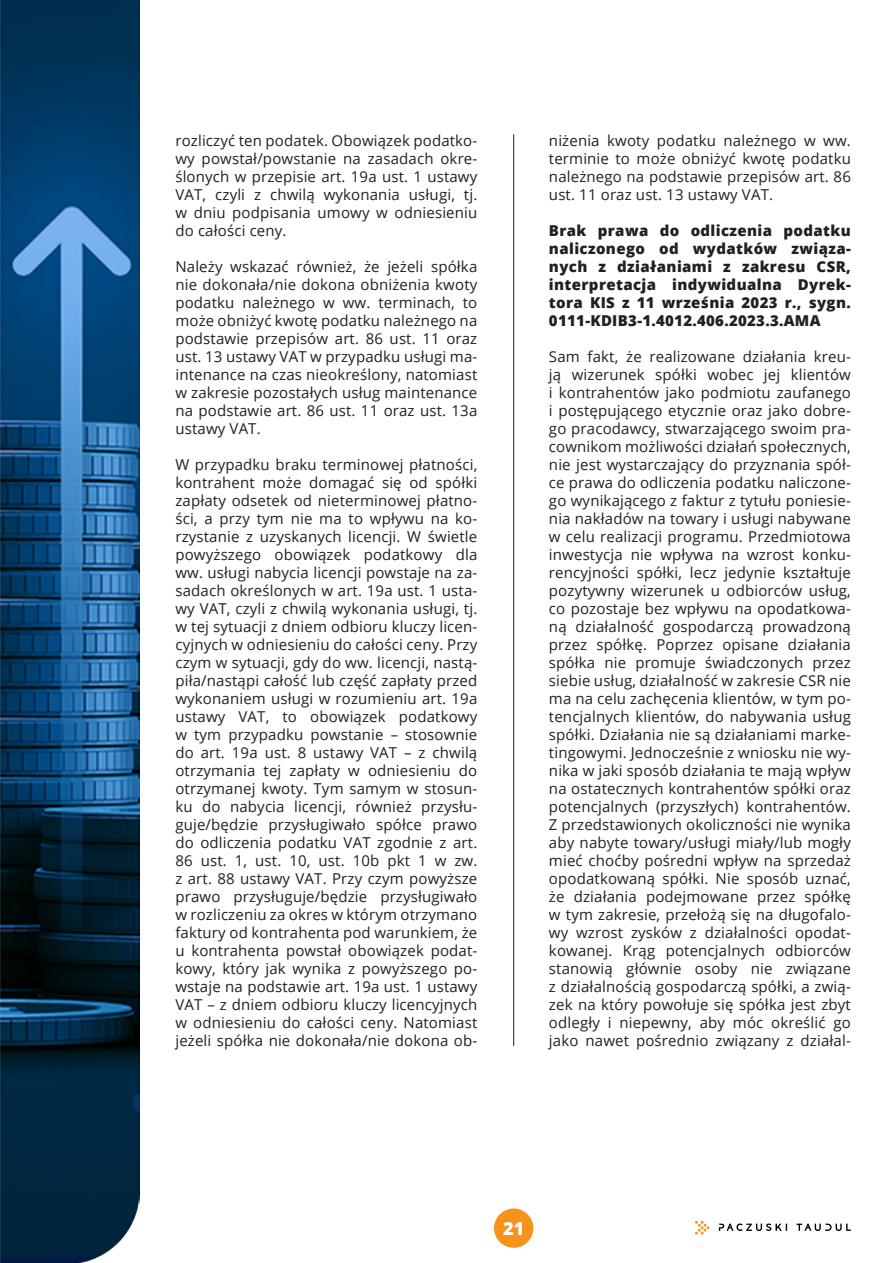
<style>
.page{position:relative;width:893px;height:1263px;background:#fff}
.page>*{position:absolute;margin:0;border:0;box-sizing:border-box;transform-origin:0 0}
.t1{font:800 18px "Open Sans";color:#fff}
.t2{font:15px/18px "Open Sans";letter-spacing:.01em;color:#231f20;text-align:justify}
.t3{font:800 15px/18px "Open Sans";letter-spacing:.025em;color:#231f20;text-align:justify}
</style>
<div class="page">
<div style="left:494px;top:1208px;width:39px;height:40px;background:#f7931d;border-radius:50%"></div>
<hr style="left:513px;top:134px;width:1px;height:912px;background:#231f20">
<img style="left:0;top:0;width:139px;height:1263px">
<svg style="left:719px;top:1223px;width:132px;height:8px"></svg>
<svg style="left:695px;top:1221px;width:14px;height:13px"></svg>
<p class="t2" style="left:175px;top:131px;width:303px">rozliczyć ten podatek. Obowiązek podatko&shy;wy powstał/powstanie na zasadach okre&shy;ślonych w przepisie art. 19a ust. 1 ustawy VAT, czyli z chwilą wykonania usługi, tj. w dniu podpisania umowy w odniesieniu do całości ceny.</p>
<p class="t2" style="left:175px;top:257px;width:303px">Należy wskazać również, że jeżeli spółka nie dokonała/nie dokona obniżenia kwoty podatku należnego w ww. terminach, to może obniżyć kwotę podatku należnego na podstawie przepisów art. 86 ust. 11 oraz ust. 13 ustawy VAT w przypadku usługi ma&shy;intenance na czas nieokreślony, natomiast w zakresie pozostałych usług maintenance na podstawie art. 86 ust. 11 oraz ust. 13a ustawy VAT.</p>
<p class="t2" style="left:175px;top:455px;width:303px">W przypadku braku terminowej płatności, kontrahent może domagać się od spółki zapłaty odsetek od nieterminowej płatno&shy;ści, a przy tym nie ma to wpływu na ko&shy;rzystanie z uzyskanych licencji. W świetle powyższego obowiązek podatkowy dla ww. usługi nabycia licencji powstaje na za&shy;sadach określonych w art. 19a ust. 1 usta&shy;wy VAT, czyli z chwilą wykonania usługi, tj. w tej sytuacji z dniem odbioru kluczy licen&shy;cyjnych w odniesieniu do całości ceny. Przy czym w sytuacji, gdy do ww. licencji, nastą&shy;piła/nastąpi całość lub część zapłaty przed wykonaniem usługi w rozumieniu art. 19a ustawy VAT, to obowiązek podatkowy w tym przypadku powstanie – stosownie do art. 19a ust. 8 ustawy VAT – z chwilą otrzymania tej zapłaty w odniesieniu do otrzymanej kwoty. Tym samym w stosun&shy;ku do nabycia licencji, również przysłu&shy;guje/będzie przysługiwało spółce prawo do odliczenia podatku VAT zgodnie z art.<br>86 ust. 1, ust. 10, ust. 10b pkt 1 w zw. z art. 88 ustawy VAT. Przy czym powyższe prawo przysługuje/będzie przysługiwało w rozliczeniu za okres w którym otrzymano faktury od kontrahenta pod warunkiem, że u kontrahenta powstał obowiązek podat&shy;kowy, który jak wynika z powyższego po&shy;wstaje na podstawie art. 19a ust. 1 ustawy VAT – z dniem odbioru kluczy licencyjnych w odniesieniu do całości ceny. Natomiast jeżeli spółka nie dokonała/nie dokona ob-</p>
<p class="t2" style="left:549px;top:131px;width:303px">niżenia kwoty podatku należnego w ww. terminie to może obniżyć kwotę podatku należnego na podstawie przepisów art. 86 ust. 11 oraz ust. 13 ustawy VAT.</p>
<p class="t3" style="left:549px;top:221px;width:303px">Brak prawa do odliczenia podatku naliczonego od wydatków związa&shy;nych z działaniami z zakresu CSR, interpretacja indywidualna Dyrek&shy;tora KIS z 11 września 2023 r., sygn.<br>0111-KDIB3-1.4012.406.2023.3.AMA</p>
<p class="t2" style="left:549px;top:347px;width:303px">Sam fakt, że realizowane działania kreu&shy;ją wizerunek spółki wobec jej klientów i kontrahentów jako podmiotu zaufanego i postępującego etycznie oraz jako dobre&shy;go pracodawcy, stwarzającego swoim pra&shy;cownikom możliwości działań społecznych, nie jest wystarczający do przyznania spół&shy;ce prawa do odliczenia podatku naliczone&shy;go wynikającego z faktur z tytułu poniesie&shy;nia nakładów na towary i usługi nabywane w celu realizacji programu. Przedmiotowa inwestycja nie wpływa na wzrost konku&shy;rencyjności spółki, lecz jedynie kształtuje pozytywny wizerunek u odbiorców usług, co pozostaje bez wpływu na opodatkowa&shy;ną działalność gospodarczą prowadzoną przez spółkę. Poprzez opisane działania spółka nie promuje świadczonych przez siebie usług, działalność w zakresie CSR nie ma na celu zachęcenia klientów, w tym po&shy;tencjalnych klientów, do nabywania usług spółki. Działania nie są działaniami marke&shy;tingowymi. Jednocześnie z wniosku nie wy&shy;nika w jaki sposób działania te mają wpływ na ostatecznych kontrahentów spółki oraz potencjalnych (przyszłych) kontrahentów.<br>Z przedstawionych okoliczności nie wynika aby nabyte towary/usługi miały/lub mogły mieć choćby pośredni wpływ na sprzedaż opodatkowaną spółki. Nie sposób uznać, że działania podejmowane przez spółkę w tym zakresie, przełożą się na długofalo&shy;wy wzrost zysków z działalności opodat&shy;kowanej. Krąg potencjalnych odbiorców stanowią głównie osoby nie związane z działalnością gospodarczą spółki, a zwią&shy;zek na który powołuje się spółka jest zbyt odległy i niepewny, aby móc określić go jako nawet pośrednio związany z działal-</p>
<p class="t1" style="left:503px;top:1214px;width:23px">21</p>
</div>
